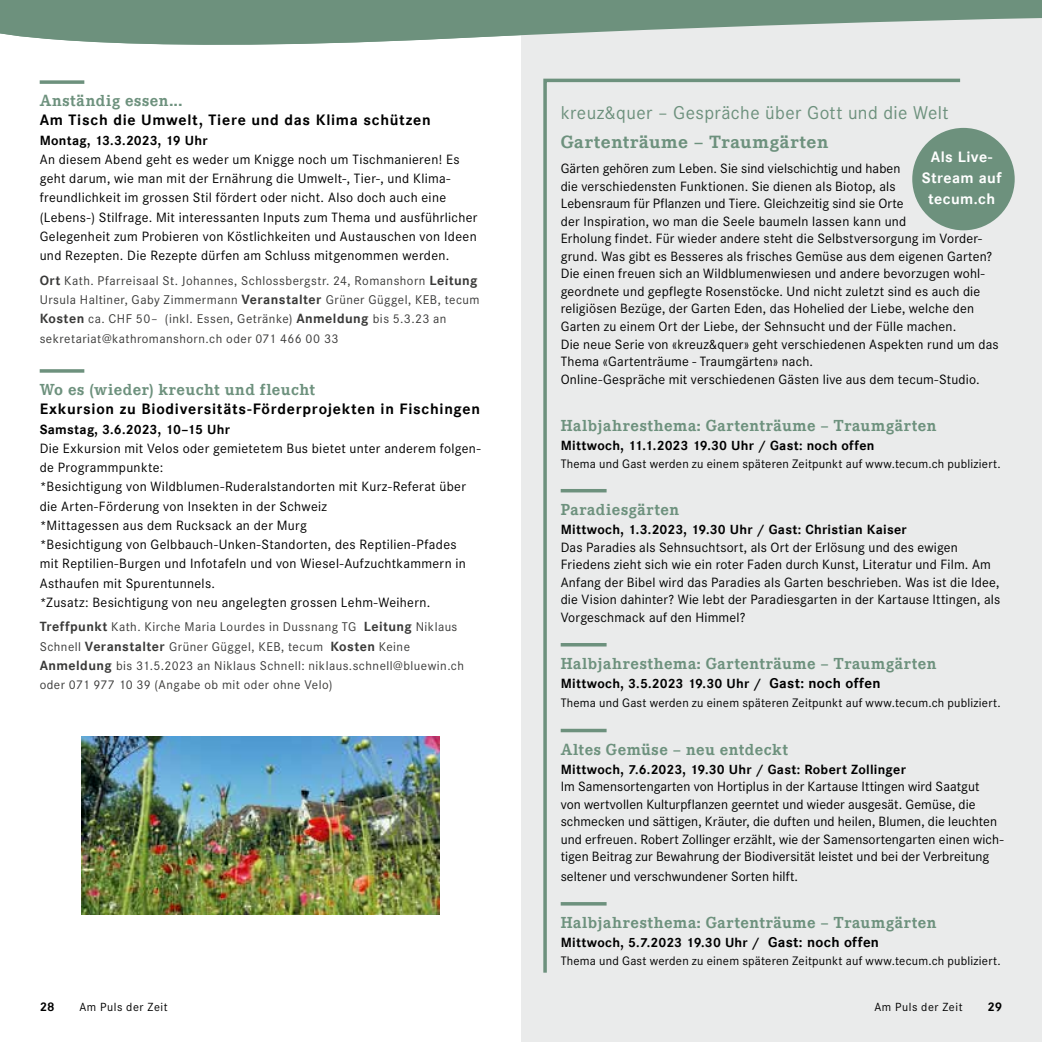
<style>
.page{position:relative;width:1042px;height:1042px;background:#fff}
.page>*{position:absolute;margin:0;border:0;box-sizing:border-box;transform-origin:0 0}
.t1{font:19.25px "Corporate S";letter-spacing:.02em;color:#6d917d}
.t2{font:700 17.5px "Corporate EBQ";letter-spacing:.04em;color:#6d917d;scale:1.05 1}
.t3{font:700 15.75px "Corporate EBQ";letter-spacing:.04em;color:#6d917d}
.t4{font:700 14.88px "Corporate SBQ";letter-spacing:.05em;color:#000}
.t5{font:700 14.88px/21px "Corporate SBQ";letter-spacing:.03em;color:#fff;text-align:center}
.t6{font:14px/17.5px "Corporate S";letter-spacing:.015em;color:#000}
.t7{font:13.12px/19.2px "Corporate S";letter-spacing:.035em;color:#3a3a39}
.t8{font:700 13.12px "Corporate SBQ";letter-spacing:.02em;color:#000}
.t9{font:12.78px "Corporate S";letter-spacing:.015em;color:#000}
.t10{font:12.25px "Corporate S";letter-spacing:.045em;color:#000}
.t11{font:700 12.25px "Corporate SBQ";color:#000}
.s1{font-family:"Corporate SBQ";font-weight:700}
.s2{font-size:14px}
</style>
<div class="page">
<svg style="left:40px;top:80px;width:44px;height:4px"></svg>
<svg style="left:40px;top:369px;width:44px;height:4px"></svg>
<div style="left:521px;top:0;width:521px;height:1042px;background:#eaebeb"></div>
<svg style="left:0;top:0;width:1042px;height:45px;fill:#6d917d"></svg>
<div style="left:912px;top:128px;width:102px;height:102px;background:#6d917d;border-radius:50%"></div>
<svg style="left:543px;top:78px;width:420px;height:895px"></svg>
<hr style="left:561px;top:489px;width:45px;height:3px;background:#6d917d">
<hr style="left:561px;top:643px;width:45px;height:3px;background:#6d917d">
<hr style="left:561px;top:729px;width:45px;height:3px;background:#6d917d">
<hr style="left:561px;top:902px;width:45px;height:3px;background:#6d917d">
<img style="left:82px;top:736px;width:357px;height:179px">
<p class="t3" style="left:40px;top:91px;width:144px">Anständig essen...</p>
<p class="t4" style="left:40px;top:111px;width:392px">Am Tisch die Umwelt, Tiere und das Klima schützen</p>
<p class="t8" style="left:40px;top:132px;width:170px">Montag, 13.3.2023, 19 Uhr</p>
<p class="t6" style="left:40px;top:150px;width:439px;line-height:19.2px">An diesem Abend geht es weder um Knigge noch um Tischmanieren! Es geht darum, wie man mit der Ernährung die Umwelt-, Tier-, und Klima&shy;freundlichkeit im grossen Stil fördert oder nicht. Also doch auch eine (Lebens-) Stilfrage. Mit interessanten Inputs zum Thema und ausführlicher Gelegenheit zum Probieren von Köstlichkeiten und Austauschen von Ideen und Rezepten. Die Rezepte dürfen am Schluss mitgenommen werden.</p>
<p class="t7" style="left:40px;top:271px;width:441px"><span class="s1">Ort</span> Kath. Pfarreisaal St. Johannes, Schlossbergstr. 24, Romanshorn <span class="s1">Leitung </span>Ursula Haltiner, Gaby Zimmermann <span class="s1">Veranstalter</span> Grüner Güggel, KEB, tecum <span class="s1">Kosten</span> ca. CHF 50– (inkl. Essen, Getränke) <span class="s1">Anmeldung</span> bis 5.3.23 an sekretariat@kathromanshorn.ch oder 071 466 00 33</p>
<p class="t3" style="left:40px;top:380px;width:277px">Wo es (wieder) kreucht und fleucht</p>
<p class="t4" style="left:40px;top:400px;width:442px">Exkursion zu Biodiversitäts-Förderprojekten in Fischingen</p>
<p class="t8" style="left:40px;top:421px;width:192px">Samstag, 3.6.2023, 10–15 Uhr</p>
<p class="t6" style="left:40px;top:438px;width:442px;line-height:19.2px">Die Exkursion mit Velos oder gemietetem Bus bietet unter anderem folgen&shy;de Programmpunkte:<br>*Besichtigung von Wildblumen-Ruderalstandorten mit Kurz-Referat über die Arten-Förderung von Insekten in der Schweiz<br>*Mittagessen aus dem Rucksack an der Murg<br>*Besichtigung von Gelbbauch-Unken-Standorten, des Reptilien-Pfades<br>mit Reptilien-Burgen und Infotafeln und von Wiesel-Aufzuchtkammern in Asthaufen mit Spurentunnels.<br>*Zusatz: Besichtigung von neu angelegten grossen Lehm-Weihern.</p>
<p class="t7" style="left:40px;top:617px;width:426px"><span class="s1">Treffpunkt</span> Kath. Kirche Maria Lourdes in Dussnang TG <span class="s1">Leitung</span> Niklaus Schnell <span class="s1">Veranstalter</span> Grüner Güggel, KEB, tecum <span class="s1">Kosten</span> Keine <span class="s1">Anmeldung</span> bis 31.5.2023 an Niklaus Schnell: niklaus.schnell@bluewin.ch oder 071 977 10 39 (Angabe ob mit oder ohne Velo)</p>
<h1 class="t1" style="left:561px;top:101px;width:389px">kreuz&amp;quer – Gespräche über Gott und die Welt</h1>
<p class="t2" style="left:561px;top:132px;width:256px">Gartenträume – Traumgärten</p>
<p class="t5" style="left:921px;top:146px;width:81px">Als Live-<br>Stream auf tecum.ch</p>
<p class="t6" style="left:561px;top:160px;width:439px">Gärten gehören zum Leben. Sie sind vielschichtig und haben<br>die verschiedensten Funktionen. Sie dienen als Biotop, als<br>Lebensraum für Pflanzen und Tiere. Gleichzeitig sind sie Orte<br>der Inspiration, wo man die Seele baumeln lassen kann und<br>Erholung findet. Für wieder andere steht die Selbstversorgung im Vorder&shy;grund. Was gibt es Besseres als frisches Gemüse aus dem eigenen Garten?<br>Die einen freuen sich an Wildblumenwiesen und andere bevorzugen wohl&shy;geordnete und gepflegte Rosenstöcke. Und nicht zuletzt sind es auch die religiösen Bezüge, der Garten Eden, das Hohelied der Liebe, welche den Garten zu einem Ort der Liebe, der Sehnsucht und der Fülle machen.<br>Die neue Serie von «kreuz&amp;quer» geht verschiedenen Aspekten rund um das Thema «Gartenträume - Traumgärten» nach.<br>Online-Gespräche mit verschiedenen Gästen live aus dem tecum-Studio.</p>
<p class="t3" style="left:561px;top:416px;width:377px">Halbjahresthema: Gartenträume – Traumgärten</p>
<p class="t8" style="left:561px;top:437px;width:315px">Mittwoch, 11.1.2023 19.30 Uhr / Gast: noch offen</p>
<p class="t9" style="left:561px;top:456px;width:441px">Thema und Gast werden zu einem späteren Zeitpunkt auf www.tecum.ch publiziert.</p>
<p class="t3" style="left:561px;top:500px;width:120px">Paradiesgärten</p>
<p class="t8" style="left:561px;top:521px;width:348px">Mittwoch, 1.3.2023, 19.30 Uhr / Gast: Christian Kaiser</p>
<p class="t6" style="left:561px;top:538px;width:441px">Das Paradies als Sehnsuchtsort, als Ort der Erlösung und des ewigen Friedens zieht sich wie ein roter Faden durch Kunst, Literatur und Film. Am Anfang der Bibel wird das Paradies als Garten beschrieben. Was ist die Idee, die Vision dahinter? Wie lebt der Paradiesgarten in der Kartause Ittingen, als Vorgeschmack auf den Himmel?</p>
<p class="t3" style="left:561px;top:654px;width:377px">Halbjahresthema: Gartenträume – Traumgärten</p>
<p class="t8" style="left:561px;top:675px;width:321px">Mittwoch, 3.5.2023 19.30 Uhr / <span class="s2">Gast: noch offen</span></p>
<p class="t9" style="left:561px;top:696px;width:441px">Thema und Gast werden zu einem späteren Zeitpunkt auf www.tecum.ch publiziert.</p>
<p class="t3" style="left:561px;top:739px;width:229px">Altes Gemüse – neu entdeckt</p>
<p class="t8" style="left:561px;top:761px;width:347px">Mittwoch, 7.6.2023, 19.30 Uhr / Gast: Robert Zollinger</p>
<p class="t6" style="left:561px;top:778px;width:444px">Im Samensortengarten von Hortiplus in der Kartause Ittingen wird Saatgut<br>von wertvollen Kulturpflanzen geerntet und wieder ausgesät. Gemüse, die schmecken und sättigen, Kräuter, die duften und heilen, Blumen, die leuchten und erfreuen. Robert Zollinger erzählt, wie der Samensortengarten einen wich&shy;tigen Beitrag zur Bewahrung der Biodiversität leistet und bei der Verbreitung</p>
<p class="t6" style="left:561px;top:867px;width:239px">seltener und verschwundener Sorten hilft.</p>
<p class="t3" style="left:561px;top:913px;width:377px">Halbjahresthema: Gartenträume – Traumgärten</p>
<p class="t8" style="left:561px;top:934px;width:320px">Mittwoch, 5.7.2023 19.30 Uhr / <span class="s2">Gast: noch offen</span></p>
<p class="t9" style="left:561px;top:953px;width:441px">Thema und Gast werden zu einem späteren Zeitpunkt auf www.tecum.ch publiziert.</p>
<p class="t11" style="left:40px;top:999px;width:16px">28</p>
<p class="t10" style="left:79px;top:1000px;width:90px">Am Puls der Zeit</p>
<p class="t11" style="left:987px;top:999px;width:16px">29</p>
<p class="t10" style="left:874px;top:1000px;width:90px">Am Puls der Zeit</p>
</div>
